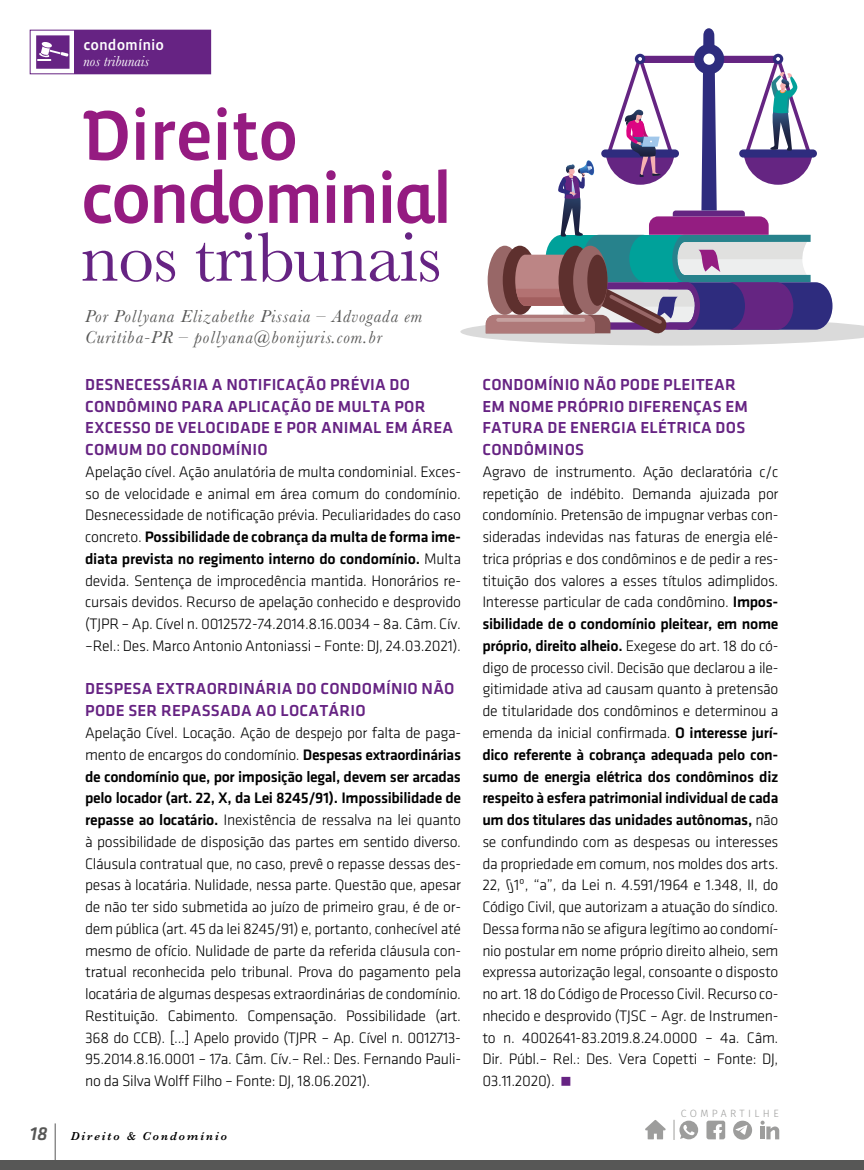
<style>
.page{position:relative;width:864px;height:1170px;background:#fff}
.page>*{position:absolute;margin:0;border:0;box-sizing:border-box;transform-origin:0 0}
.t1{font:72px/63px "Vista Sans Alt Med";letter-spacing:-.05em;color:#951b81}
.t2{font:72px "Baskerville";letter-spacing:-.01em;color:#662383}
.t3{font:italic 18px/21px "Baskerville";letter-spacing:.05em;color:#575756}
.t4{font:500 16.5px/21.8px "Klavika";letter-spacing:.015em;color:#662383}
.t5{font:300 15.75px/21.8px "Klavika";letter-spacing:-.02em;color:#000;text-align:justify}
.t6{font:italic 15px "Baskerville";color:#fff}
.t7{font:15px "Vista Sans Med";color:#fff}
.t8{font:italic 600 12px "Baskerville";letter-spacing:.16em;color:#000}
.t9{font:300 10.5px "Fira Sans";letter-spacing:.325em;color:#9d9d9c}
.s1{font-weight:500}
.s2{font-family:"Klavika";font-weight:500;font-size:19.5px;color:#575756}
</style>
<div class="page">
<div style="left:75px;top:31px;width:136px;height:43px;background:#662383"></div>
<div style="left:37px;top:36px;width:32px;height:32px;background:#662383"></div>
<div style="left:36px;top:35px;width:33px;height:34px;border:2px solid #662383"></div>
<div style="left:30px;top:30px;width:181px;height:44px;border:1px solid #662383"></div>
<svg style="left:37px;top:42px;width:31px;height:19px"></svg>
<svg style="left:460px;top:28px;width:403px;height:317px"></svg>
<hr style="left:55px;top:1123px;width:1px;height:46px;background:#575756">
<div style="left:0;top:1159px;width:863px;height:10px;background:#575756"></div>
<svg style="left:645px;top:1120px;width:20px;height:19px"></svg>
<svg style="left:673px;top:1119px;width:25px;height:20px"></svg>
<svg style="left:706px;top:1120px;width:19px;height:19px"></svg>
<svg style="left:760px;top:1120px;width:18px;height:19px"></svg>
<svg style="left:733px;top:1120px;width:18px;height:19px"></svg>
<p class="t7" style="left:83px;top:37px;width:82px">condomínio</p>
<p class="t6" style="left:83px;top:51px;width:67px">nos tribunais</p>
<h1 class="t1" style="left:80px;top:106px;width:374px">Direito condominial</h1>
<h1 class="t2" style="left:81px;top:211px;width:362px">nos tribunais</h1>
<p class="t3" style="left:85px;top:306px;width:338px">Por Pollyana Elizabethe Pissaia – Advogada em<br>Curitiba-PR – pollyana@bonijuris.com.br</p>
<p class="t4" style="left:85px;top:373px;width:369px">DESNECESSÁRIA A NOTIFICAÇÃO PRÉVIA DO CONDÔMINO PARA APLICAÇÃO DE MULTA POR EXCESSO DE VELOCIDADE E POR ANIMAL EM ÁREA COMUM DO CONDOMÍNIO</p>
<p class="t5" style="left:85px;top:461px;width:377px">Apelação cível. Ação anulatória de multa condominial. Exces&shy;so de velocidade e animal em área comum do condomínio.<br>Desnecessidade de notificação prévia. Peculiaridades do caso concreto. <span class="s1">Possibilidade de cobrança da multa de forma ime&shy;diata prevista no regimento interno do condomínio.</span> Multa devida. Sentença de improcedência mantida. Honorários re&shy;cursais devidos. Recurso de apelação conhecido e desprovido (TJPR – Ap. Cível n. 0012572-74.2014.8.16.0034 – 8a. Câm. Cív. –Rel.: Des. Marco Antonio Antoniassi – Fonte: DJ, 24.03.2021).</p>
<p class="t4" style="left:85px;top:678px;width:370px">DESPESA EXTRAORDINÁRIA DO CONDOMÍNIO NÃO<br>PODE SER REPASSADA AO LOCATÁRIO</p>
<p class="t5" style="left:85px;top:722px;width:377px">Apelação Cível. Locação. Ação de despejo por falta de paga&shy;mento de encargos do condomínio. <span class="s1">Despesas extraordinárias de condomínio que, por imposição legal, devem ser arcadas pelo locador (art. 22, X, da Lei 8245/91). Impossibilidade de repasse ao locatário.</span> Inexistência de ressalva na lei quanto à possibilidade de disposição das partes em sentido diverso.<br>Cláusula contratual que, no caso, prevê o repasse dessas des&shy;pesas à locatária. Nulidade, nessa parte. Questão que, apesar de não ter sido submetida ao juízo de primeiro grau, é de or&shy;dem pública (art. 45 da lei 8245/91) e, portanto, conhecível até mesmo de ofício. Nulidade de parte da referida cláusula con&shy;tratual reconhecida pelo tribunal. Prova do pagamento pela locatária de algumas despesas extraordinárias de condomínio.<br>Restituição. Cabimento. Compensação. Possibilidade (art.<br>368 do CCB). [...] Apelo provido (TJPR – Ap. Cível n. 0012713- 95.2014.8.16.0001 – 17a. Câm. Cív.– Rel.: Des. Fernando Pauli&shy;no da Silva Wolff Filho – Fonte: DJ, 18.06.2021).</p>
<p class="t8" style="left:30px;top:1127px;width:199px"><span class="s2">18</span> Direito &amp; Condomínio</p>
<p class="t4" style="left:482px;top:373px;width:267px">CONDOMÍNIO NÃO PODE PLEITEAR<br>EM NOME PRÓPRIO DIFERENÇAS EM<br>FATURA DE ENERGIA ELÉTRICA DOS<br>CONDÔMINOS</p>
<p class="t5" style="left:482px;top:461px;width:297px">Agravo de instrumento. Ação declaratória c/c repetição de indébito. Demanda ajuizada por condomínio. Pretensão de impugnar verbas con&shy;sideradas indevidas nas faturas de energia elé&shy;trica próprias e dos condôminos e de pedir a res&shy;tituição dos valores a esses títulos adimplidos.<br>Interesse particular de cada condômino. <span class="s1">Impos&shy;sibilidade de o condomínio pleitear, em nome próprio, direito alheio.</span> Exegese do art. 18 do có&shy;digo de processo civil. Decisão que declarou a ile&shy;gitimidade ativa ad causam quanto à pretensão de titularidade dos condôminos e determinou a emenda da inicial confirmada. <span class="s1">O interesse jurí&shy;dico referente à cobrança adequada pelo con&shy;sumo de energia elétrica dos condôminos diz respeito à esfera patrimonial individual de cada um dos titulares das unidades autônomas,</span> não se confundindo com as despesas ou interesses da propriedade em comum, nos moldes dos arts.<br>22, §1º, “a”, da Lei n. 4.591/1964 e 1.348, II, do Código Civil, que autorizam a atuação do síndico.<br>Dessa forma não se afigura legítimo ao condomí&shy;nio postular em nome próprio direito alheio, sem expressa autorização legal, consoante o disposto no art. 18 do Código de Processo Civil. Recurso co&shy;nhecido e desprovido (TJSC – Agr. de Instrumen&shy;to n. 4002641-83.2019.8.24.0000 – 4a. Câm.<br>Dir. Públ.– Rel.: Des. Vera Copetti – Fonte: DJ, 03.11.2020).</p>
<p class="t9" style="left:680px;top:1105px;width:99px">COMPARTILHE</p>
</div>
